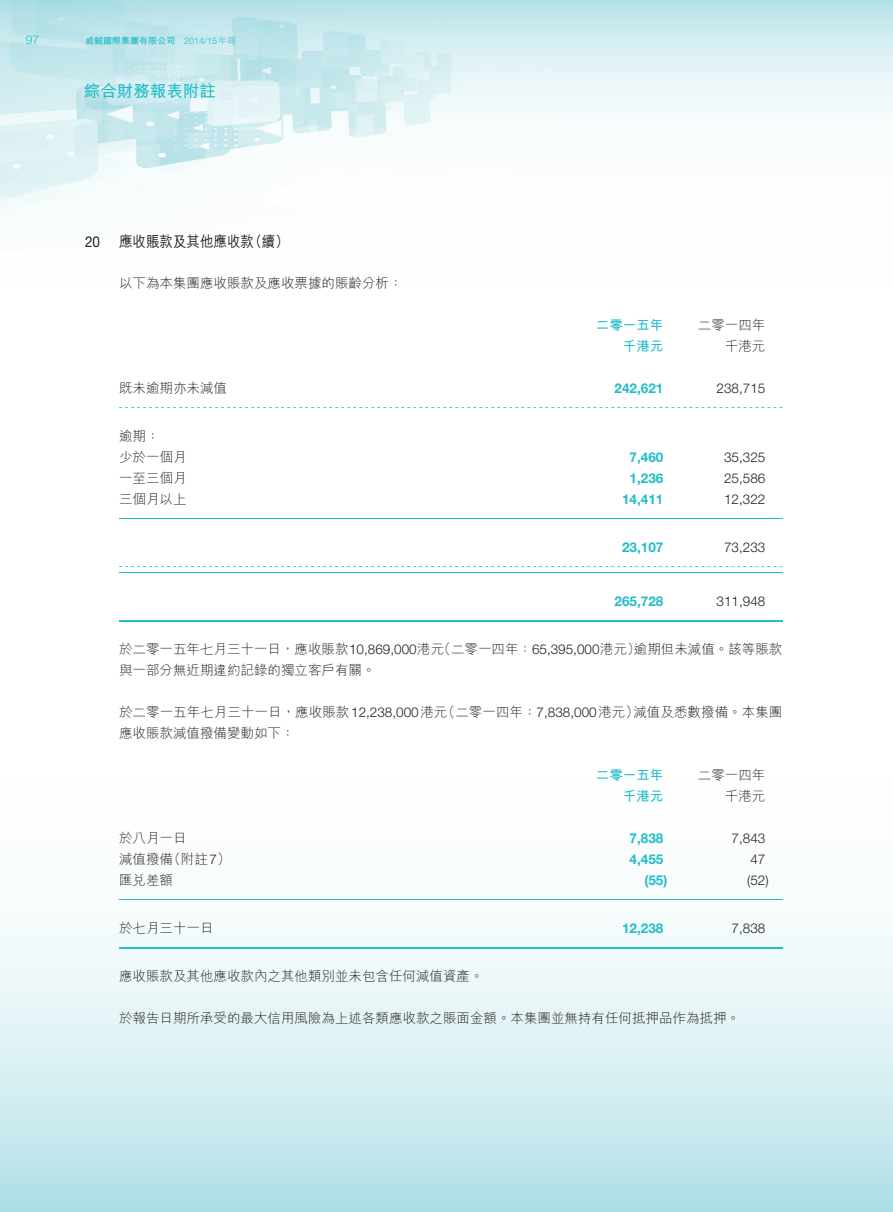
<style>
.page{position:relative;width:893px;height:1212px;background:#fff}
.page>*{position:absolute;margin:0;border:0;box-sizing:border-box;transform-origin:0 0}
.t1{font:16.5px "M Hei HK Bold B5 pc H";color:#21bdc9}
.t2{font:15px "M Hei HK Medium B5 pc H";color:#231f20;scale:.9 1}
.t3{font:15px "Helvetica Neue LT Std";color:#231f20;scale:.9 1}
.t4{font:13.5px/21px "M Hei HK Light B5 pc H";color:#231f20}
.t5{font:700 13.5px "Helvetica Neue LT Std";color:#21bdc9}
.t6{font:300 13.5px "Helvetica Neue LT Std";color:#231f20}
.t7{font:13.5px "M Hei HK Bold B5 pc H";color:#21bdc9}
.t8{font:300 12px "Helvetica Neue LT Std";color:#21bdc9}
.t9{font:9px "M Hei HK Bold B5 pc H";color:#21bdc9}
.s1{font-family:"Helvetica Neue LT Std";font-weight:300}
.s2{font-family:"M Hei HK Light B5 pc H"}
</style>
<div class="page">
<svg style="left:0;top:899px;width:893px;height:313px"></svg>
<img style="left:0;top:0;width:893px;height:213px">
<img style="left:77px;top:75px;width:144px;height:30px">
<svg style="left:119px;top:407px;width:663px;height:1px"></svg>
<hr style="left:119px;top:518px;width:663px;height:1px;background:#21bdc9">
<svg style="left:119px;top:566px;width:663px;height:1px"></svg>
<hr style="left:119px;top:572px;width:663px;height:1px;background:#21bdc9">
<hr style="left:119px;top:620px;width:663px;height:2px;background:#21bdc9">
<hr style="left:119px;top:899px;width:663px;height:1px;background:#21bdc9">
<hr style="left:119px;top:947px;width:663px;height:2px;background:#21bdc9">
<p class="t8" style="left:26px;top:36px;width:15px">97</p>
<p class="t9" style="left:85px;top:38px;width:153px">威鋮國際集團有限公司 <span class="s1">2014/15</span><span class="s2">年報</span></p>
<p class="t1" style="left:84px;top:85px;width:133px">綜合財務報表附註</p>
<p class="t3" style="left:85px;top:233px;width:18px">20</p>
<p class="t2" style="left:119px;top:236px;width:190px">應收賬款及其他應收款（續）</p>
<p class="t4" style="left:119px;top:274px;width:285px">以下為本集團應收賬款及應收票據的賬齡分析：</p>
<p class="t7" style="left:596px;top:320px;width:69px">二零一五年</p>
<p class="t4" style="left:698px;top:316px;width:69px">二零一四年</p>
<p class="t7" style="left:623px;top:341px;width:42px">千港元</p>
<p class="t4" style="left:725px;top:337px;width:42px">千港元</p>
<p class="t4" style="left:119px;top:379px;width:109px">既未逾期亦未減值</p>
<p class="t5" style="left:615px;top:383px;width:50px">242,621</p>
<p class="t6" style="left:717px;top:383px;width:50px">238,715</p>
<p class="t4" style="left:119px;top:427px;width:69px">逾期：<br>少於一個月</p>
<p class="t5" style="left:630px;top:452px;width:35px">7,460</p>
<p class="t6" style="left:724px;top:452px;width:43px">35,325</p>
<p class="t4" style="left:119px;top:469px;width:69px">一至三個月</p>
<p class="t5" style="left:630px;top:473px;width:35px">1,236</p>
<p class="t6" style="left:724px;top:473px;width:43px">25,586</p>
<p class="t4" style="left:119px;top:490px;width:69px">三個月以上</p>
<p class="t5" style="left:622px;top:494px;width:43px">14,411</p>
<p class="t6" style="left:724px;top:494px;width:43px">12,322</p>
<p class="t5" style="left:622px;top:542px;width:43px">23,107</p>
<p class="t6" style="left:724px;top:542px;width:43px">73,233</p>
<p class="t5" style="left:615px;top:596px;width:50px">265,728</p>
<p class="t6" style="left:717px;top:596px;width:50px">311,948</p>
<p class="t4" style="left:119px;top:640px;width:665px">於二零一五年七月三十一日，應收賬款<span class="s1">10,869,000</span>港元（二零一四年：<span class="s1">65,395,000</span>港元）逾期但未減值。該等賬款與一部分無近期違約記錄的獨立客戶有關。</p>
<p class="t4" style="left:119px;top:703px;width:665px">於二零一五年七月三十一日，應收賬款<span class="s1">12,238,000</span>港元（二零一四年：<span class="s1">7,838,000</span>港元）減值及悉數撥備。本集團應收賬款減值撥備變動如下：</p>
<p class="t7" style="left:596px;top:770px;width:69px">二零一五年</p>
<p class="t4" style="left:698px;top:766px;width:69px">二零一四年</p>
<p class="t7" style="left:623px;top:791px;width:42px">千港元</p>
<p class="t4" style="left:725px;top:787px;width:42px">千港元</p>
<p class="t4" style="left:119px;top:829px;width:69px">於八月一日</p>
<p class="t5" style="left:630px;top:833px;width:35px">7,838</p>
<p class="t6" style="left:732px;top:833px;width:35px">7,843</p>
<p class="t4" style="left:119px;top:850px;width:113px">減值撥備（附註<span class="s1">7</span>）</p>
<p class="t5" style="left:630px;top:854px;width:35px">4,455</p>
<p class="t6" style="left:750px;top:854px;width:17px">47</p>
<p class="t4" style="left:119px;top:871px;width:55px">匯兌差額</p>
<p class="t5" style="left:644px;top:875px;width:25px">(55)</p>
<p class="t6" style="left:747px;top:875px;width:23px">(52)</p>
<p class="t4" style="left:119px;top:919px;width:96px">於七月三十一日</p>
<p class="t5" style="left:622px;top:923px;width:43px">12,238</p>
<p class="t6" style="left:732px;top:923px;width:35px">7,838</p>
<p class="t4" style="left:119px;top:967px;width:366px">應收賬款及其他應收款內之其他類別並未包含任何減值資產。</p>
<p class="t4" style="left:119px;top:1009px;width:622px">於報告日期所承受的最大信用風險為上述各類應收款之賬面金額。本集團並無持有任何抵押品作為抵押。</p>
</div>
